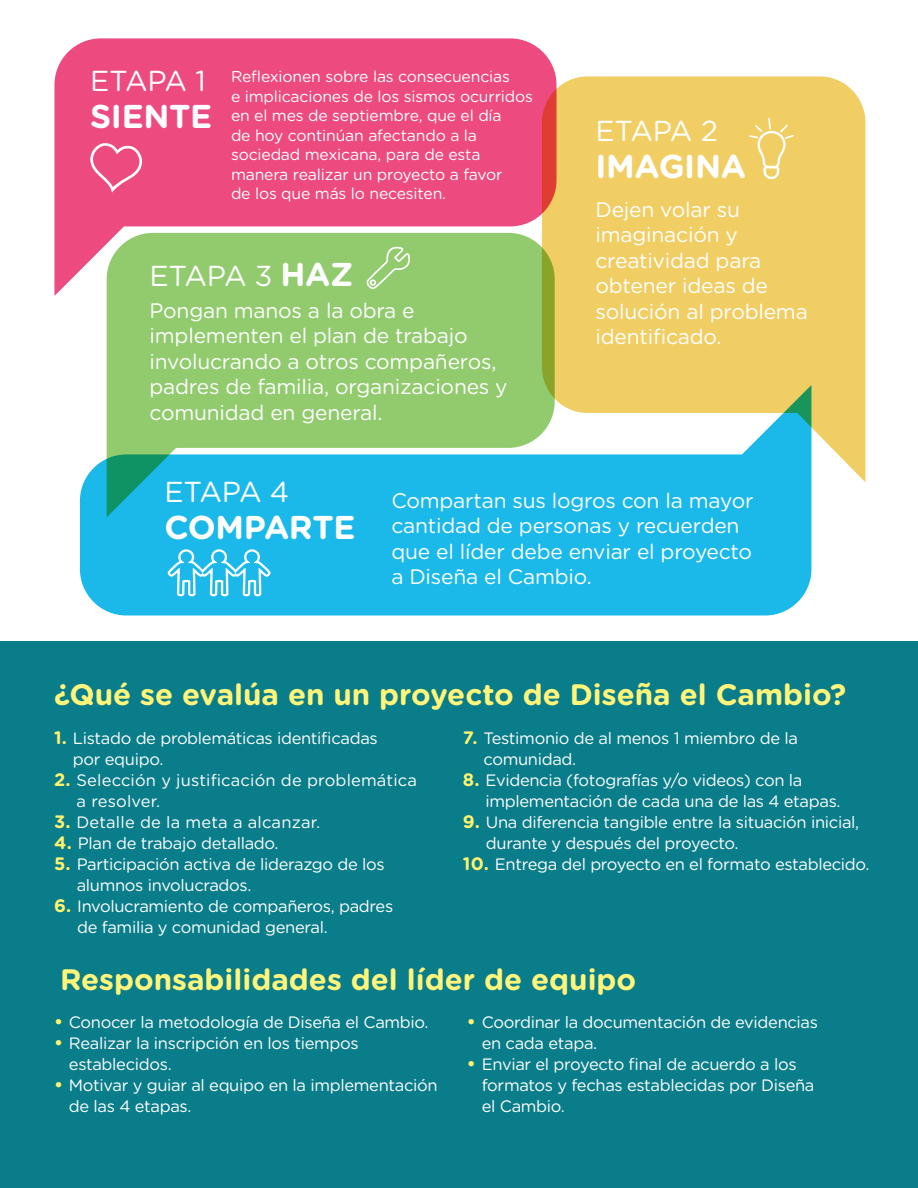
<style>
.page{position:relative;width:918px;height:1188px;background:#fff}
.page>*{position:absolute;margin:0;border:0;box-sizing:border-box;transform-origin:0 0}
.t1{font:700 33px "Gotham Rounded";letter-spacing:-.01em;color:#fff}
.t2{font:700 29.55px "Gotham Rounded";color:#fff57a}
.t3{font:28.8px "Gotham Rounded";letter-spacing:-.045em;color:#fff}
.t4{font:21px/25.5px "Gotham Rounded";letter-spacing:-.01em;color:#fff}
.t5{font:16.5px/21px "Gotham Rounded";letter-spacing:-.02em;color:#fff}
.t6{font:16.5px/21px "Gotham Rounded";letter-spacing:.01em;color:#fff}
.t7{font:15.75px/19.5px "Gotham Rounded";letter-spacing:-.01em;color:#fff}
.s1{font-weight:700;font-size:33px}
.s2{font-weight:700;font-size:18px;color:#fff46d}
</style>
<div class="page">
<div style="left:107px;top:296px;width:435px;height:89px;background:#91cb6e"></div>
<svg style="left:54px;top:38px;width:502px;height:258px;background:#db6d82"></svg>
<svg style="left:80px;top:385px;width:731px;height:231px;background:#3cbfd0"></svg>
<div style="left:0;top:642px;width:918px;height:546px;background:#0a7d8a"></div>
<svg style="left:542px;top:76px;width:323px;height:406px;background:#dfcd7a"></svg>
<svg style="left:749px;top:118px;width:45px;height:61px;background:#f2d479"></svg>
<svg style="left:366px;top:246px;width:45px;height:43px;background:#a0d282"></svg>
<svg style="left:168px;top:549px;width:103px;height:47px"></svg>
<svg style="left:90px;top:143px;width:53px;height:50px;background:#ef6693"></svg>
<p class="t3" style="left:90px;top:61px;width:117px">ETAPA 1</p>
<p class="t1" style="left:90px;top:92px;width:124px">SIENTE</p>
<p class="t7" style="left:231px;top:66px;width:280px">Reflexionen sobre las consecuencias</p>
<p class="t7" style="left:231px;top:86px;width:304px">e implicaciones de los sismos ocurridos en el mes de septiembre, que el día</p>
<p class="t7" style="left:231px;top:125px;width:273px">de hoy continúan afectando a la sociedad mexicana, para de esta manera realizar un proyecto a favor</p>
<p class="t7" style="left:231px;top:183px;width:217px">de los que más lo necesiten.</p>
<p class="t3" style="left:150px;top:256px;width:205px">ETAPA 3 <span class="s1">HAZ</span></p>
<p class="t4" style="left:150px;top:297px;width:360px">Pongan manos a la obra e implementen el plan de trabajo involucrando a otros compañeros, padres de familia, organizaciones y comunidad en general.</p>
<p class="t3" style="left:596px;top:111px;width:124px">ETAPA 2</p>
<p class="t1" style="left:596px;top:142px;width:152px">IMAGINA</p>
<p class="t4" style="left:596px;top:195px;width:146px">Dejen volar su</p>
<p class="t4" style="left:596px;top:221px;width:144px">imaginación y</p>
<p class="t4" style="left:596px;top:246px;width:167px">creatividad para</p>
<p class="t4" style="left:596px;top:272px;width:174px">obtener ideas de</p>
<p class="t4" style="left:596px;top:297px;width:214px">solución al problema identificado.</p>
<p class="t3" style="left:165px;top:472px;width:126px">ETAPA 4</p>
<p class="t1" style="left:165px;top:503px;width:193px">COMPARTE</p>
<p class="t4" style="left:391px;top:487px;width:364px">Compartan sus logros con la mayor cantidad de personas y recuerden que el líder debe enviar el proyecto a Diseña el Cambio.</p>
<p class="t2" style="left:54px;top:673px;width:794px">¿Qué se evalúa en un proyecto de Diseña el Cambio?</p>
<p class="t5" style="left:484px;top:727px;width:316px;text-indent:-21px"><span class="s2">7.</span> Testimonio de al menos 1 miembro de la comunidad.</p>
<p class="t5" style="left:486px;top:769px;width:357px;text-indent:-23px"><span class="s2">8.</span> Evidencia (fotografías y/o videos) con la implementación de cada una de las 4 etapas.</p>
<p class="t5" style="left:486px;top:811px;width:375px;text-indent:-23px"><span class="s2">9.</span> Una diferencia tangible entre la situación inicial, durante y después del proyecto.</p>
<p class="t5" style="left:463px;top:853px;width:408px"><span class="s2">10.</span> Entrega del proyecto en el formato establecido.</p>
<p class="t5" style="left:73px;top:727px;width:306px;text-indent:-19px"><span class="s2">1.</span> Listado de problemáticas identificadas por equipo.</p>
<p class="t6" style="left:77px;top:769px;width:342px;text-indent:-23px"><span class="s2">2.</span> Selección y justificación de problemática a resolver.</p>
<p class="t6" style="left:54px;top:811px;width:268px"><span class="s2">3.</span> Detalle de la meta a alcanzar.</p>
<p class="t5" style="left:54px;top:832px;width:226px"><span class="s2">4.</span> Plan de trabajo detallado.</p>
<p class="t5" style="left:77px;top:853px;width:310px;text-indent:-23px"><span class="s2">5.</span> Participación activa de liderazgo de los alumnos involucrados.</p>
<p class="t5" style="left:77px;top:895px;width:317px;text-indent:-23px"><span class="s2">6.</span> Involucramiento de compañeros, padres de familia y comunidad general.</p>
<p class="t2" style="left:60px;top:958px;width:578px">Responsabilidades del líder de equipo</p>
<p class="t5" style="left:54px;top:1011px;width:376px"><span class="s2">•</span> Conocer la metodología de Diseña el Cambio.</p>
<p class="t5" style="left:69px;top:1032px;width:291px;text-indent:-15px"><span class="s2">•</span> Realizar la inscripción en los tiempos establecidos.</p>
<p class="t5" style="left:69px;top:1074px;width:370px;text-indent:-15px"><span class="s2">•</span> Motivar y guiar al equipo en la implementación de las 4 etapas.</p>
<p class="t5" style="left:482px;top:1011px;width:338px;text-indent:-15px"><span class="s2">•</span> Coordinar la documentación de evidencias en cada etapa.</p>
<p class="t5" style="left:482px;top:1053px;width:334px;text-indent:-15px"><span class="s2">•</span> Enviar el proyecto final de acuerdo a los formatos y fechas establecidas por Diseña el Cambio.</p>
</div>
